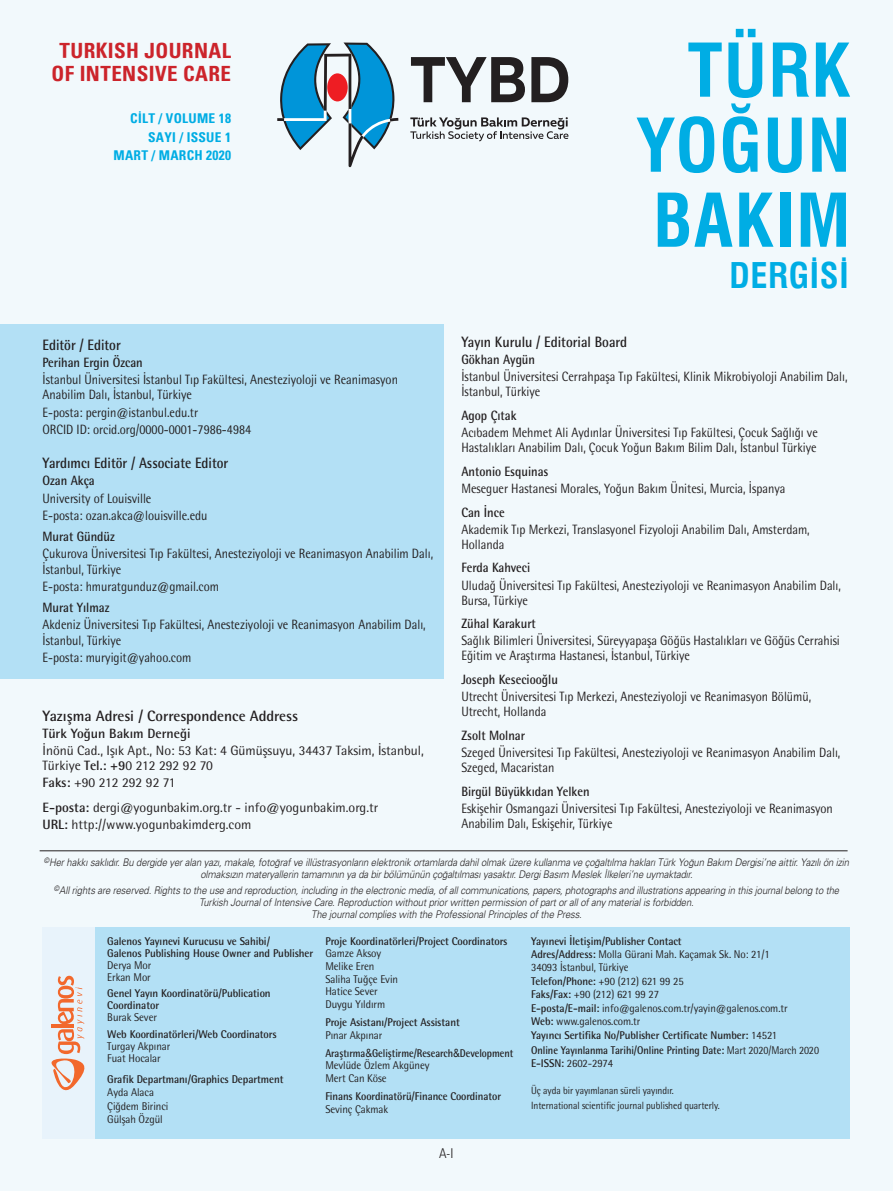
<style>
.page{position:relative;width:893px;height:1191px;background:#f2f9fc}
.page>*{position:absolute;margin:0;border:0;box-sizing:border-box;transform-origin:0 0}
.t1{font:72px/75px "Swiss Condensed Bold Tr";letter-spacing:.02em;color:#00ade4;text-align:right}
.t2{font:34.5px "Swiss Condensed Bold Tr";letter-spacing:.02em;color:#00ade4}
.t3{font:700 condensed 21px/22.8px "Univers 67";letter-spacing:.02em;color:#cc242b;text-align:center}
.t4{font:700 15px "Rotis Semi Sans Std";color:#231f20;scale:.9 1}
.t5{font:700 15px "Rotis Semi Sans Std";color:#231f20}
.t6{font:13.5px/15px "Rotis Semi Sans Std";color:#231f20;scale:.9 1}
.t7{font:13.5px/15px "Rotis Semi Sans Std";color:#231f20}
.t8{font:700 13.5px "Rotis Semi Sans Std";color:#231f20;scale:.9 1}
.t9{font:700 condensed 13.5px "Univers 67";letter-spacing:.02em;color:#00ade4}
.t10{font:700 13.5px "Rotis Semi Sans Std";color:#231f20}
.t11{font:300 condensed 13.5px "Univers 47";color:#231f20}
.t12{font:11.25px/13.5px "Rotis Semi Sans Std";letter-spacing:-.005em;color:#231f20;scale:.95 1}
.t13{font:700 11.25px/12px "Rotis Semi Sans Std";letter-spacing:-.005em;color:#231f20;scale:.95 1}
.t14{font:700 11.25px "Rotis Semi Sans Std";letter-spacing:-.005em;color:#231f20;scale:.9 1}
.t15{font:700 11.25px "Rotis Semi Sans Std";letter-spacing:-.005em;color:#231f20;scale:.89 1}
.t16{font:700 11.25px "Rotis Semi Sans Std";letter-spacing:-.005em;color:#231f20;scale:.93 1}
.t17{font:10.5px/12px "Univers Light Ita Tr";letter-spacing:-.01em;color:#231f20;text-align:center;scale:.9 1}
.t18{font:10.5px "Rotis Semi Sans Std";letter-spacing:-.005em;color:#231f20;scale:.9 1}
.s1{font-weight:700}
.s2{font-family:"Swiss Normal Tr";font-weight:400}
.s3{font-weight:400}
</style>
<div class="page">
<div style="left:0;top:324px;width:444px;height:354px;background:#b3e0f5"></div>
<hr style="left:40px;top:850px;width:808px;height:1px;background:#231f20">
<div style="left:43px;top:927px;width:807px;height:211px;background:#b3e0f5"></div>
<div style="left:43px;top:927px;width:52px;height:211px;background:#e8f3fb"></div>
<svg style="left:51px;top:975px;width:34px;height:116px"></svg>
<svg style="left:410px;top:117px;width:158px;height:24px"></svg>
<svg style="left:411px;top:57px;width:114px;height:45px"></svg>
<svg style="left:531px;top:57px;width:37px;height:45px"></svg>
<svg style="left:277px;top:43px;width:122px;height:124px"></svg>
<p class="t3" style="left:52px;top:39px;width:181px">TURKISH JOURNAL<br>OF INTENSIVE CARE</p>
<p class="t9" style="left:130px;top:110px;width:102px">CİLT / VOLUME 18</p>
<p class="t9" style="left:148px;top:129px;width:85px">SAYI / ISSUE 1</p>
<p class="t9" style="left:114px;top:147px;width:119px">MART / MARCH 2020</p>
<p class="t4" style="left:43px;top:335px;width:89px">Editör / Editor</p>
<p class="t8" style="left:43px;top:354px;width:113px">Perihan Ergin Özcan</p>
<p class="t6" style="left:43px;top:372px;width:396px">İstanbul Üniversitesi İstanbul Tıp Fakültesi, Anesteziyoloji ve Reanimasyon<br>Anabilim Dalı, İstanbul, Türkiye</p>
<p class="t6" style="left:43px;top:404px;width:174px">E-posta: pergin@istanbul.edu.tr</p>
<p class="t6" style="left:43px;top:421px;width:233px">ORCID ID: orcid.org/0000-0001-7986-4984</p>
<p class="t4" style="left:43px;top:454px;width:208px">Yardımcı Editör / Associate Editor</p>
<p class="t8" style="left:43px;top:472px;width:60px">Ozan Akça</p>
<p class="t6" style="left:43px;top:490px;width:123px">University of Louisville</p>
<p class="t6" style="left:43px;top:507px;width:185px">E-posta: ozan.akca@louisville.edu</p>
<p class="t8" style="left:43px;top:528px;width:82px">Murat Gündüz</p>
<p class="t6" style="left:43px;top:546px;width:435px">Çukurova Üniversitesi Tıp Fakültesi, Anesteziyoloji ve Reanimasyon Anabilim Dalı,<br>İstanbul, Türkiye</p>
<p class="t6" style="left:43px;top:578px;width:198px">E-posta: hmuratgunduz@gmail.com</p>
<p class="t8" style="left:43px;top:599px;width:76px">Murat Yılmaz</p>
<p class="t6" style="left:43px;top:617px;width:427px">Akdeniz Üniversitesi Tıp Fakültesi, Anesteziyoloji ve Reanimasyon Anabilim Dalı,<br>İstanbul, Türkiye</p>
<p class="t6" style="left:43px;top:649px;width:167px">E-posta: muryigit@yahoo.com</p>
<p class="t5" style="left:43px;top:706px;width:257px">Yazışma Adresi / Correspondence Address</p>
<p class="t10" style="left:43px;top:725px;width:150px">Türk Yoğun Bakım Derneği</p>
<p class="t7" style="left:43px;top:742px;width:383px">İnönü Cad., Işık Apt., No: 53 Kat: 4 Gümüşsuyu, 34437 Taksim, İstanbul,<br>Türkiye <span class="s1">Tel.: +9</span>0 212 292 92 70</p>
<p class="t7" style="left:43px;top:774px;width:134px"><span class="s1">Faks:</span> +90 212 292 92 71</p>
<p class="t7" style="left:43px;top:800px;width:337px"><span class="s1">E-posta:</span> dergi@yogunbakim.org.tr - info@yogunbakim.org.tr</p>
<p class="t7" style="left:43px;top:817px;width:210px"><span class="s1">URL:</span> http://www.yogunbakimderg.com</p>
<p class="t1" style="left:636px;top:34px;width:216px">TÜRK<br>YOĞUN</p>
<p class="t1" style="left:653px;top:184px;width:199px">BAKIM</p>
<p class="t2" style="left:729px;top:255px;width:121px">DERGİSİ</p>
<p class="t4" style="left:461px;top:332px;width:186px">Yayın Kurulu / Editorial Board</p>
<p class="t8" style="left:461px;top:351px;width:83px">Gökhan Aygün</p>
<p class="t6" style="left:461px;top:369px;width:431px">İstanbul Üniversitesi Cerrahpaşa Tıp Fakültesi, Klinik Mikrobiyoloji Anabilim Dalı,<br>İstanbul, Türkiye</p>
<p class="t8" style="left:461px;top:407px;width:63px">Agop Çıtak</p>
<p class="t6" style="left:461px;top:425px;width:397px">Acıbadem Mehmet Ali Aydınlar Üniversitesi Tıp Fakültesi, Çocuk Sağlığı ve<br>Hastalıkları Anabilim Dalı, Çocuk Yoğun Bakım Bilim Dalı, İstanbul Türkiye</p>
<p class="t8" style="left:461px;top:463px;width:98px">Antonio Esquinas</p>
<p class="t6" style="left:461px;top:480px;width:361px">Meseguer Hastanesi Morales, Yoğun Bakım Ünitesi, Murcia, İspanya</p>
<p class="t8" style="left:461px;top:503px;width:50px">Can İnce</p>
<p class="t6" style="left:461px;top:521px;width:389px">Akademik Tıp Merkezi, Translasyonel Fizyoloji Anabilim Dalı, Amsterdam,<br>Hollanda</p>
<p class="t8" style="left:461px;top:559px;width:78px">Ferda Kahveci</p>
<p class="t6" style="left:461px;top:577px;width:423px">Uludağ Üniversitesi Tıp Fakültesi, Anesteziyoloji ve Reanimasyon Anabilim Dalı,<br>Bursa, Türkiye</p>
<p class="t8" style="left:461px;top:615px;width:84px">Zühal Karakurt</p>
<p class="t6" style="left:461px;top:633px;width:422px">Sağlık Bilimleri Üniversitesi, Süreyyapaşa Göğüs Hastalıkları ve Göğüs Cerrahisi<br>Eğitim ve Araştırma Hastanesi, İstanbul, Türkiye</p>
<p class="t8" style="left:461px;top:671px;width:109px">Joseph Keseciooğlu</p>
<p class="t6" style="left:461px;top:689px;width:390px">Utrecht Üniversitesi Tıp Merkezi, Anesteziyoloji ve Reanimasyon Bölümü,<br>Utrecht, Hollanda</p>
<p class="t8" style="left:461px;top:727px;width:72px">Zsolt Molnar</p>
<p class="t6" style="left:461px;top:745px;width:423px">Szeged Üniversitesi Tıp Fakültesi, Anesteziyoloji ve Reanimasyon Anabilim Dalı,<br>Szeged, Macaristan</p>
<p class="t8" style="left:461px;top:783px;width:144px">Birgül Büyükkıdan Yelken</p>
<p class="t6" style="left:461px;top:801px;width:414px">Eskişehir Osmangazi Üniversitesi Tıp Fakültesi, Anesteziyoloji ve Reanimasyon<br>Anabilim Dalı, Eskişehir, Türkiye</p>
<p class="t17" style="left:44px;top:856px;width:896px"><sup>©</sup>Her hakkı saklıdır. Bu dergide yer alan yazı, makale, fotoğraf ve illüstrasyonların elektronik ortamlarda dahil olmak üzere kullanma ve çoğaltılma hakları Türk Yoğun Bakım Dergisi’ne aittir. Yazılı ön izin olmaksızın materyallerin tamamının ya da bir bölümünün çoğaltılması yasaktır. Dergi Basım Meslek İlkeleri’ne uymaktadır.</p>
<p class="t17" style="left:54px;top:884px;width:874px"><sup>©</sup>All rights are reserved. Rights to the use and reproduction, including in the electronic media, of all communications, papers, photographs and illustrations appearing in this journal belong to the<br>Turkish Journal of Intensive Care. Reproduction without prior written permission of part or all of any material is forbidden.<br>The journal complies with the Professional Principles of the Press.</p>
<p class="t13" style="left:107px;top:934px;width:218px">Galenos Yayınevi Kurucusu ve Sahibi/<br>Galenos Publishing House Owner and Publisher</p>
<p class="t12" style="left:107px;top:958px;width:48px">Derya Mor</p>
<p class="t12" style="left:107px;top:970px;width:47px">Erkan Mor</p>
<p class="t13" style="left:107px;top:987px;width:173px">Genel Yayın Koordinatörü/Publication<br>Coordinator</p>
<p class="t12" style="left:107px;top:1010px;width:54px">Burak Sever</p>
<p class="t13" style="left:107px;top:1027px;width:180px">Web Koordinatörleri/Web Coordinators</p>
<p class="t12" style="left:107px;top:1039px;width:68px">Turgay Akpınar</p>
<p class="t12" style="left:107px;top:1051px;width:58px">Fuat Hocalar</p>
<p class="t13" style="left:107px;top:1072px;width:187px">Grafik Departmanı/Graphics Department</p>
<p class="t12" style="left:107px;top:1085px;width:51px">Ayda Alaca</p>
<p class="t12" style="left:107px;top:1099px;width:66px">Çiğdem Birinci</p>
<p class="t12" style="left:107px;top:1112px;width:60px">Gülşah Özgül</p>
<p class="t13" style="left:325px;top:934px;width:193px">Proje Koordinatörleri/Project Coordinators</p>
<p class="t12" style="left:325px;top:946px;width:60px">Gamze Aksoy</p>
<p class="t12" style="left:325px;top:959px;width:53px">Melike Eren</p>
<p class="t12" style="left:325px;top:972px;width:78px">Saliha Tuğçe Evin</p>
<p class="t12" style="left:325px;top:984px;width:57px">Hatice Sever</p>
<p class="t12" style="left:325px;top:997px;width:64px">Duygu Yıldırm</p>
<p class="t13" style="left:325px;top:1016px;width:143px">Proje Asistanı/Project Assistant</p>
<p class="t12" style="left:325px;top:1028px;width:62px">Pınar Akpınar</p>
<p class="t15" style="left:325px;top:1046px;width:213px">Araştırma<span class="s2">&amp;</span>Geliştirme/Research<span class="s2">&amp;</span>Development</p>
<p class="t12" style="left:325px;top:1058px;width:111px">Mevlüde Özlem Akgüney</p>
<p class="t12" style="left:325px;top:1071px;width:66px">Mert Can Köse</p>
<p class="t16" style="left:325px;top:1089px;width:190px">Finans Koordinatörü/Finance Coordinator</p>
<p class="t12" style="left:325px;top:1102px;width:68px">Sevinç Çakmak</p>
<p class="t11" style="left:439px;top:1145px;width:16px">A-I</p>
<p class="t13" style="left:531px;top:934px;width:160px">Yayınevi İletişim/Publisher Contact</p>
<p class="t12" style="left:531px;top:947px;width:253px"><span class="s1">Adres/Address:</span> Molla Gürani Mah. Kaçamak Sk. No: 21/1<br>34093 İstanbul, Türkiye</p>
<p class="t12" style="left:531px;top:974px;width:162px"><span class="s1">Telefon/Phone:</span> +90 (212) 621 99 25</p>
<p class="t12" style="left:531px;top:987px;width:136px"><span class="s1">Faks/Fax:</span> +90 (212) 621 99 27</p>
<p class="t12" style="left:531px;top:1001px;width:271px"><span class="s1">E-posta/E-mail:</span> info@galenos.com.tr/yayin@galenos.com.tr</p>
<p class="t12" style="left:531px;top:1014px;width:117px"><span class="s1">Web:</span> www.galenos.com.tr</p>
<p class="t13" style="left:531px;top:1028px;width:261px">Yayıncı Sertifika No/Publisher Certificate Number: <span class="s3">14521</span></p>
<p class="t14" style="left:531px;top:1043px;width:321px">Online Yayınlanma Tarihi/Online Printing Date: <span class="s3">Mart 2020/March 2020</span></p>
<p class="t12" style="left:531px;top:1056px;width:88px"><span class="s1">E-ISSN:</span> 2602-2974</p>
<p class="t18" style="left:531px;top:1084px;width:160px">Üç ayda bir yayımlanan süreli yayındır.</p>
<p class="t18" style="left:531px;top:1099px;width:211px">International scientific journal published quarterly.</p>
</div>
